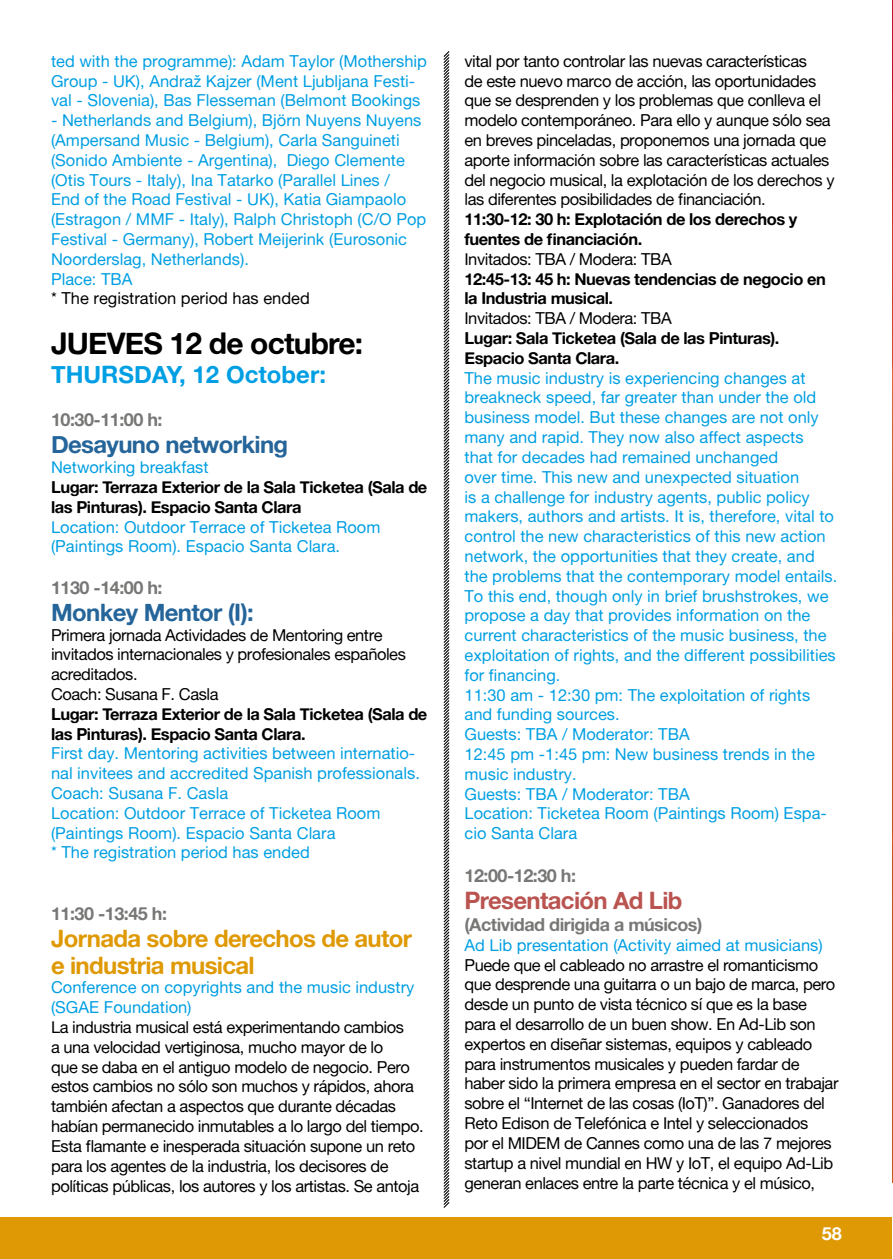
<style>
.page{position:relative;width:893px;height:1259px;background:#fff}
.page>*{position:absolute;margin:0;border:0;box-sizing:border-box;transform-origin:0 0}
.t1{font:30px "Alte Haas Grotesk Bold";letter-spacing:-.03em;color:#000}
.t2{font:24px/27px "Alte Haas Grotesk Bold";letter-spacing:-.03em;color:#df9904}
.t3{font:24px "Alte Haas Grotesk Bold";letter-spacing:-.03em;color:#256599}
.t4{font:24px "Alte Haas Grotesk Bold";color:#009fe3}
.t5{font:24px "Alte Haas Grotesk Bold";letter-spacing:-.03em;color:#ba5450}
.t6{font:18px "Alte Haas Grotesk Bold";letter-spacing:-.03em;color:#777776}
.t7{font:18px "Alte Haas Grotesk Bold";color:#fff}
.t8{font:16.5px/19.8px "Alte Haas Grotesk";color:#009fe3}
.t9{font:16.5px/19.8px "Alte Haas Grotesk";letter-spacing:-.03em;color:#000}
.t10{font:16.5px/19.8px "Alte Haas Grotesk Bold";letter-spacing:-.03em;color:#000}
.t11{font:16.5px "Alte Haas Grotesk";color:#000}
</style>
<div class="page">
<svg style="left:443px;top:51px;width:7px;height:1157px"></svg>
<div style="left:0;top:1217px;width:893px;height:42px;background:#df9904"></div>
<svg style="left:892px;top:0;width:1px;height:1183px"></svg>
<hr style="left:892px;top:1183px;width:1px;height:76px;background:#fff">
<p class="t8" style="left:51px;top:51px;width:377px">ted with the programme): Adam Taylor (Mothership<br>Group - UK), Andraž Kajzer (Ment Ljubljana Festi&shy;val - Slovenia), Bas Flesseman (Belmont Bookings</p>
<p class="t8" style="left:51px;top:110px;width:377px">- Netherlands and Belgium), Björn Nuyens Nuyens (Ampersand Music - Belgium), Carla Sanguineti (Sonido Ambiente - Argentina), Diego Clemente (Otis Tours - Italy), Ina Tatarko (Parallel Lines /<br>End of the Road Festival - UK), Katia Giampaolo (Estragon / MMF - Italy), Ralph Christoph (C/O Pop Festival - Germany), Robert Meijerink (Eurosonic Noorderslag, Netherlands).<br>Place: TBA</p>
<p class="t11" style="left:51px;top:289px;width:260px">* The registration period has ended</p>
<h1 class="t1" style="left:51px;top:325px;width:314px">JUEVES 12 de octubre:</h1>
<h2 class="t4" style="left:51px;top:360px;width:276px">THURSDAY, 12 October:</h2>
<p class="t6" style="left:51px;top:409px;width:113px">10:30-11:00 h:</p>
<h2 class="t3" style="left:51px;top:430px;width:239px">Desayuno networking</h2>
<p class="t8" style="left:51px;top:457px;width:159px">Networking breakfast</p>
<p class="t10" style="left:51px;top:477px;width:378px">Lugar: Terraza Exterior de la Sala Ticketea (Sala de las Pinturas). Espacio Santa Clara</p>
<p class="t8" style="left:51px;top:516px;width:331px">Location: Outdoor Terrace of Ticketea Room (Paintings Room). Espacio Santa Clara.</p>
<p class="t6" style="left:51px;top:576px;width:113px">1130 -14:00 h:</p>
<h2 class="t3" style="left:51px;top:597px;width:204px">Monkey Mentor (I):</h2>
<p class="t9" style="left:51px;top:624px;width:356px">Primera jornada Actividades de Mentoring entre invitados internacionales y profesionales españoles acreditados.<br>Coach: Susana F. Casla</p>
<p class="t10" style="left:51px;top:703px;width:378px">Lugar: Terraza Exterior de la Sala Ticketea (Sala de las Pinturas). Espacio Santa Clara.</p>
<p class="t8" style="left:51px;top:743px;width:370px">First day. Mentoring activities between internatio&shy;nal invitees and accredited Spanish professionals.<br>Coach: Susana F. Casla<br>Location: Outdoor Terrace of Ticketea Room (Paintings Room). Espacio Santa Clara<br>* The registration period has ended</p>
<p class="t6" style="left:51px;top:902px;width:118px">11:30 -13:45 h:</p>
<h2 class="t2" style="left:51px;top:924px;width:363px">Jornada sobre derechos de autor e industria musical</h2>
<p class="t8" style="left:51px;top:977px;width:365px">Conference on copyrights and the music industry (SGAE Foundation)</p>
<p class="t9" style="left:51px;top:1017px;width:374px">La industria musical está experimentando cambios<br>a una velocidad vertiginosa, mucho mayor de lo<br>que se daba en el antiguo modelo de negocio. Pero estos cambios no sólo son muchos y rápidos, ahora también afectan a aspectos que durante décadas habían permanecido inmutables a lo largo del tiempo.<br>Esta flamante e inesperada situación supone un reto para los agentes de la industria, los decisores de políticas públicas, los autores y los artistas. Se antoja</p>
<p class="t9" style="left:464px;top:51px;width:372px">vital por tanto controlar las nuevas características<br>de este nuevo marco de acción, las oportunidades que se desprenden y los problemas que conlleva el modelo contemporáneo. Para ello y aunque sólo sea en breves pinceladas, proponemos una jornada que aporte información sobre las características actuales del negocio musical, la explotación de los derechos y las diferentes posibilidades de financiación.</p>
<p class="t10" style="left:464px;top:209px;width:334px">11:30-12: 30 h: Explotación de los derechos y fuentes de financiación.</p>
<p class="t9" style="left:464px;top:249px;width:209px">Invitados: TBA / Modera: TBA</p>
<p class="t10" style="left:464px;top:268px;width:363px">12:45-13: 45 h: Nuevas tendencias de negocio en la Industria musical.</p>
<p class="t9" style="left:464px;top:308px;width:209px">Invitados: TBA / Modera: TBA</p>
<p class="t10" style="left:464px;top:328px;width:316px">Lugar: Sala Ticketea (Sala de las Pinturas).<br>Espacio Santa Clara.</p>
<p class="t8" style="left:464px;top:368px;width:374px">The music industry is experiencing changes at breakneck speed, far greater than under the old business model. But these changes are not only many and rapid. They now also affect aspects<br>that for decades had remained unchanged<br>over time. This new and unexpected situation<br>is a challenge for industry agents, public policy makers, authors and artists. It is, therefore, vital to control the new characteristics of this new action network, the opportunities that they create, and the problems that the contemporary model entails.<br>To this end, though only in brief brushstrokes, we propose a day that provides information on the current characteristics of the music business, the exploitation of rights, and the different possibilities for financing.<br>11:30 am - 12:30 pm: The exploitation of rights and funding sources.<br>Guests: TBA / Moderator: TBA<br>12:45 pm -1:45 pm: New business trends in the music industry.<br>Guests: TBA / Moderator: TBA<br>Location: Ticketea Room (Paintings Room) Espa&shy;cio Santa Clara</p>
<p class="t6" style="left:464px;top:865px;width:113px">12:00-12:30 h:</p>
<h2 class="t5" style="left:464px;top:886px;width:220px">Presentación Ad Lib</h2>
<p class="t6" style="left:464px;top:913px;width:239px">(Actividad dirigida a músicos)</p>
<p class="t8" style="left:464px;top:935px;width:360px">Ad Lib presentation (Activity aimed at musicians)</p>
<p class="t9" style="left:464px;top:954px;width:376px">Puede que el cableado no arrastre el romanticismo que desprende una guitarra o un bajo de marca, pero desde un punto de vista técnico sí que es la base para el desarrollo de un buen show. En Ad-Lib son expertos en diseñar sistemas, equipos y cableado para instrumentos musicales y pueden fardar de haber sido la primera empresa en el sector en trabajar sobre el “Internet de las cosas (IoT)”. Ganadores del Reto Edison de Telefónica e Intel y seleccionados<br>por el MIDEM de Cannes como una de las 7 mejores startup a nivel mundial en HW y IoT, el equipo Ad-Lib generan enlaces entre la parte técnica y el músico,</p>
<p class="t7" style="left:822px;top:1222px;width:22px">58</p>
</div>
